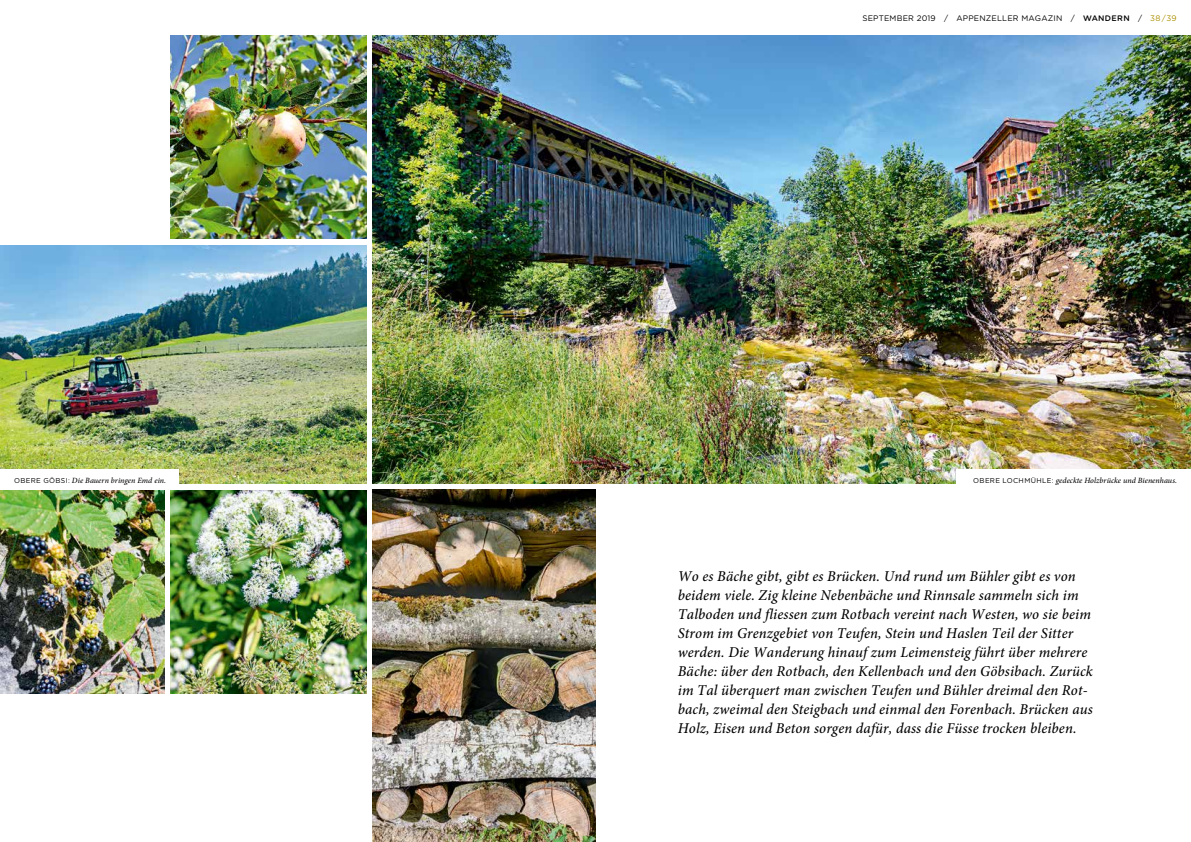
<style>
.page{position:relative;width:1191px;height:842px;background:#fff}
.page>*{position:absolute;margin:0;border:0;box-sizing:border-box;transform-origin:0 0}
.t1{font:italic 500 15px/19px "Minion Pro";letter-spacing:.01em;color:#000}
.t2{font:italic 500 8px "Minion Pro";letter-spacing:.005em;color:#000}
.t3{font:8px "Gotham Rounded";letter-spacing:.02em;color:#000}
.s1{font-weight:500}
.s2{color:#aa9000}
.s3{font-family:"Gotham Rounded";font-weight:400;font-style:normal;font-size:7px}
</style>
<div class="page">
<img style="left:372px;top:35px;width:819px;height:448px">
<div style="left:956px;top:469px;width:235px;height:17px;background:#fff"></div>
<img style="left:372px;top:490px;width:223px;height:352px">
<img style="left:170px;top:35px;width:196px;height:203px">
<img style="left:0;top:245px;width:366px;height:239px">
<img style="left:170px;top:490px;width:196px;height:203px">
<img style="left:0;top:490px;width:164px;height:203px">
<div style="left:0;top:469px;width:179px;height:17px;background:#fff"></div>
<p class="t3" style="left:862px;top:13px;width:316px">SEPTEMBER 2019 / APPENZELLER MAGAZIN / <span class="s1">WANDERN</span> / <span class="s2">38 / 39</span></p>
<p class="t2" style="left:14px;top:475px;width:153px"><span class="s3">OBERE GÖBSI:</span> Die Bauern bringen Emd ein.</p>
<p class="t2" style="left:973px;top:475px;width:205px"><span class="s3">OBERE LOCHMÜHLE:</span> gedeckte Holzbrücke und Bienenhaus.</p>
<p class="t1" style="left:678px;top:567px;width:416px">Wo es Bäche gibt, gibt es Brücken. Und rund um Bühler gibt es von beidem viele. Zig kleine Nebenbäche und Rinnsale sammeln sich im Talboden und fliessen zum Rotbach vereint nach Westen, wo sie beim Strom im Grenzgebiet von Teufen, Stein und Haslen Teil der Sitter werden. Die Wanderung hinauf zum Leimensteig führt über mehrere Bäche: über den Rotbach, den Kellenbach und den Göbsibach. Zurück im Tal überquert man zwischen Teufen und Bühler dreimal den Rot&shy;bach, zweimal den Steigbach und einmal den Forenbach. Brücken aus Holz, Eisen und Beton sorgen dafür, dass die Füsse trocken bleiben.</p>
</div>
